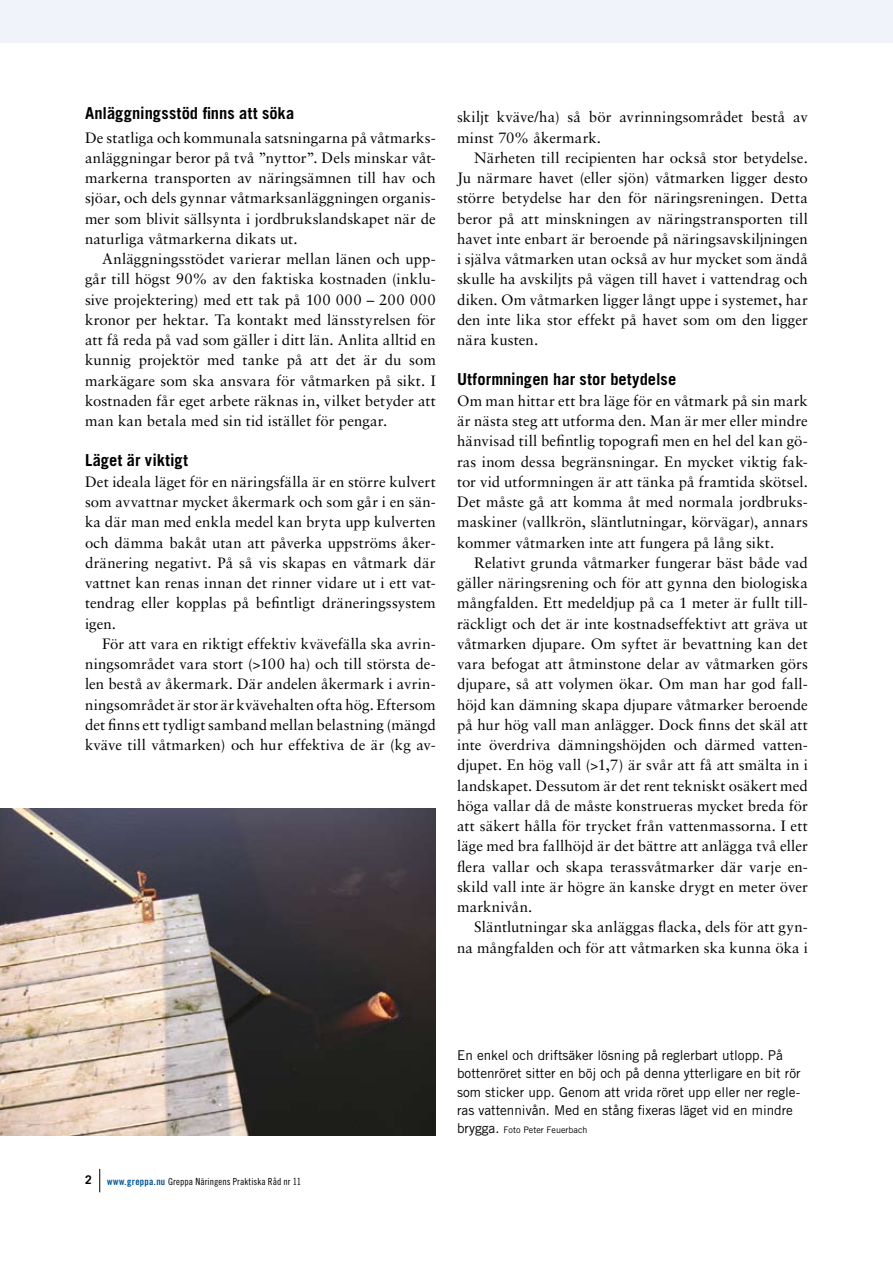
<style>
.page{position:relative;width:893px;height:1263px;background:#fff}
.page>*{position:absolute;margin:0;border:0;box-sizing:border-box;transform-origin:0 0}
.t1{font:700 16.5px "Trade Gothic";letter-spacing:.005em;color:#000}
.t2{font:15px/20.2px "Sabon";letter-spacing:.005em;color:#000;text-align:justify}
.t3{font:13.5px/18px "Trade Gothic";color:#000}
.t4{font:9.75px "Trade Gothic Cond Eighteen";letter-spacing:.005em;color:#000}
.t5{font:9px "Trade Gothic";color:#000}
.s1{font-family:"Trade Gothic Bold Cond Twenty";color:#005697}
.s2{font-size:13.5px}
</style>
<div class="page">
<svg style="left:99px;top:1169px;width:1px;height:23px"></svg>
<div style="left:0;top:0;width:893px;height:43px;background:#f0f4fa"></div>
<img style="left:0;top:808px;width:436px;height:327px">
<p class="t1" style="left:85px;top:103px;width:211px">Anläggningsstöd finns att söka</p>
<p class="t2" style="left:85px;top:127px;width:352px">De statliga och kommunala satsningarna på våtmarks&shy;anläggningar beror på två ”nyttor”. Dels minskar våt&shy;markerna transporten av näringsämnen till hav och sjöar, och dels gynnar våtmarksanläggningen organis&shy;mer som blivit sällsynta i jordbrukslandskapet när de naturliga våtmarkerna dikats ut.</p>
<p class="t2" style="left:85px;top:249px;width:352px;text-indent:17px">Anläggningsstödet varierar mellan länen och upp&shy;går till högst 90% av den faktiska kostnaden (inklu&shy;sive projektering) med ett tak på 100 000 – 200 000 kronor per hektar. Ta kontakt med länsstyrelsen för att få reda på vad som gäller i ditt län. Anlita alltid en kunnig projektör med tanke på att det är du som markägare som ska ansvara för våtmarken på sikt. I kostnaden får eget arbete räknas in, vilket betyder att man kan betala med sin tid istället för pengar.</p>
<p class="t1" style="left:85px;top:450px;width:104px">Läget är viktigt</p>
<p class="t2" style="left:85px;top:471px;width:352px">Det ideala läget för en näringsfälla är en större kulvert som avvattnar mycket åkermark och som går i en sän&shy;ka där man med enkla medel kan bryta upp kulverten och dämma bakåt utan att påverka uppströms åker&shy;dränering negativt. På så vis skapas en våtmark där vattnet kan renas innan det rinner vidare ut i ett vat&shy;tendrag eller kopplas på befintligt dräneringssystem igen.</p>
<p class="t2" style="left:85px;top:633px;width:352px;text-indent:17px">För att vara en riktigt effektiv kvävefälla ska avrin&shy;ningsområdet vara stort (&gt;100 ha) och till största de&shy;len bestå av åkermark. Där andelen åkermark i avrin&shy;ningsområdet är stor är kvävehalten ofta hög. Eftersom det finns ett tydligt samband mellan belastning (mängd kväve till våtmarken) och hur effektiva de är (kg av-</p>
<p class="t2" style="left:457px;top:107px;width:352px">skiljt kväve/ha) så bör avrinningsområdet bestå av minst 70% åkermark.</p>
<p class="t2" style="left:457px;top:147px;width:352px;text-indent:17px">Närheten till recipienten har också stor betydelse.<br>Ju närmare havet (eller sjön) våtmarken ligger desto större betydelse har den för näringsreningen. Detta beror på att minskningen av näringstransporten till havet inte enbart är beroende på näringsavskiljningen i själva våtmarken utan också av hur mycket som ändå skulle ha avskiljts på vägen till havet i vattendrag och diken. Om våtmarken ligger långt uppe i systemet, har den inte lika stor effekt på havet som om den ligger nära kusten.</p>
<p class="t1" style="left:457px;top:369px;width:221px">Utformningen har stor betydelse</p>
<p class="t2" style="left:457px;top:390px;width:352px">Om man hittar ett bra läge för en våtmark på sin mark är nästa steg att utforma den. Man är mer eller mindre hänvisad till befintlig topografi men en hel del kan gö&shy;ras inom dessa begränsningar. En mycket viktig fak&shy;tor vid utformningen är att tänka på framtida skötsel.<br>Det måste gå att komma åt med normala jordbruks&shy;maskiner (vallkrön, släntlutningar, körvägar), annars kommer våtmarken inte att fungera på lång sikt.</p>
<p class="t2" style="left:457px;top:552px;width:352px;text-indent:17px">Relativt grunda våtmarker fungerar bäst både vad gäller näringsrening och för att gynna den biologiska mångfalden. Ett medeldjup på ca 1 meter är fullt till&shy;räckligt och det är inte kostnadseffektivt att gräva ut våtmarken djupare. Om syftet är bevattning kan det vara befogat att åtminstone delar av våtmarken görs djupare, så att volymen ökar. Om man har god fall&shy;höjd kan dämning skapa djupare våtmarker beroende på hur hög vall man anlägger. Dock finns det skäl att inte överdriva dämningshöjden och därmed vatten&shy;djupet. En hög vall (&gt;1,7) är svår att få att smälta in i landskapet. Dessutom är det rent tekniskt osäkert med höga vallar då de måste konstrueras mycket breda för att säkert hålla för trycket från vattenmassorna. I ett läge med bra fallhöjd är det bättre att anlägga två eller flera vallar och skapa terassvåtmarker där varje en&shy;skild vall inte är högre än kanske drygt en meter över marknivån.</p>
<p class="t2" style="left:457px;top:917px;width:352px;text-align:right">Släntlutningar ska anläggas flacka, dels för att gyn&shy;na mångfalden och för att våtmarken ska kunna öka i</p>
<p class="t4" style="left:107px;top:1175px;width:196px"><span class="s1">www.greppa.nu</span> Greppa Näringens Praktiska Råd nr 11</p>
<p class="t3" style="left:457px;top:1046px;width:345px">En enkel och driftsäker lösning på reglerbart utlopp. På bottenröret sitter en böj och på denna ytterligare en bit rör som sticker upp. Genom att vrida röret upp eller ner regle&shy;ras vattennivån. Med en stång fixeras läget vid en mindre</p>
<p class="t5" style="left:457px;top:1124px;width:132px"><span class="s2">brygga.</span> Foto Peter Feuerbach</p>
</div>
